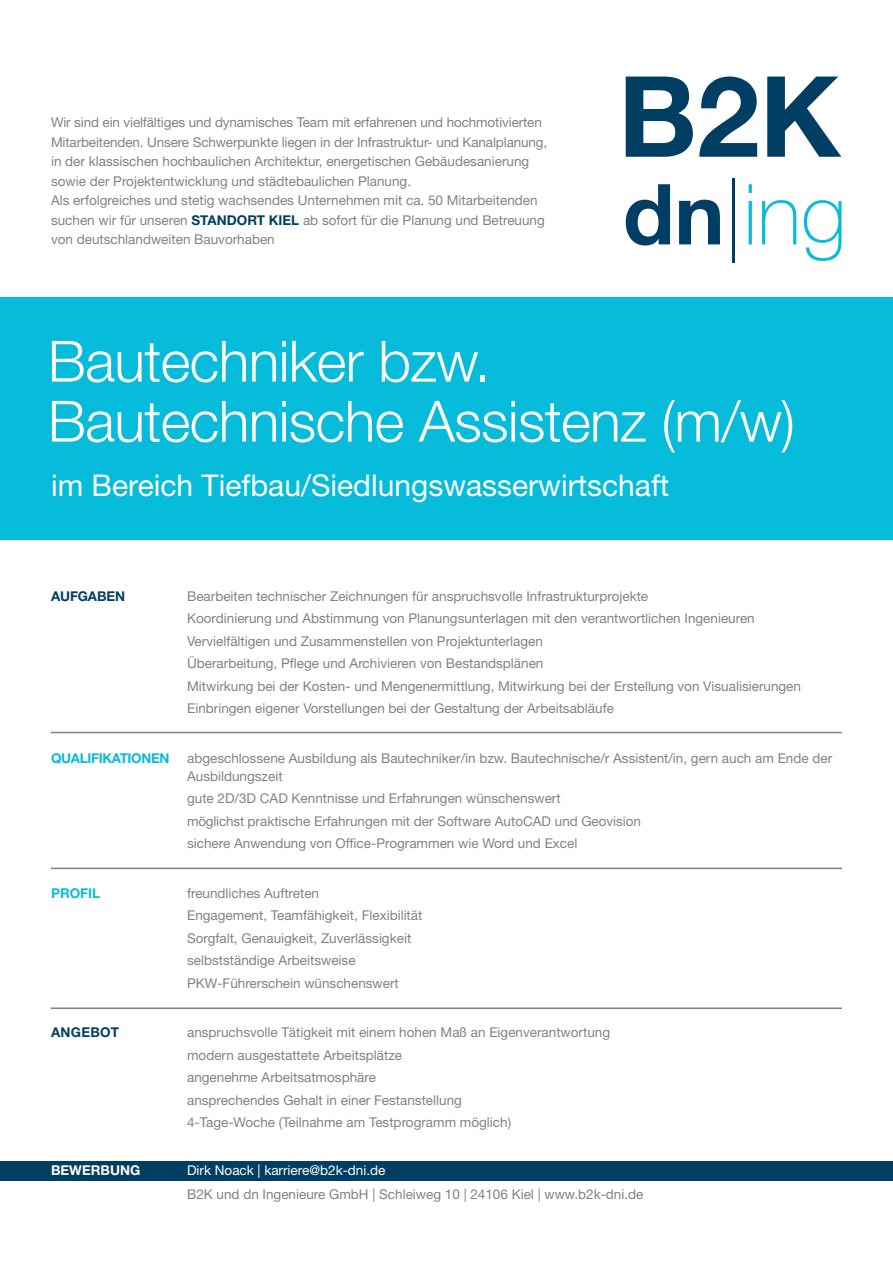
<style>
.page{position:relative;width:893px;height:1263px;background:#fff}
.page>*{position:absolute;margin:0;border:0;box-sizing:border-box;transform-origin:0 0}
.t1{font:300 57px "Helvetica Neue LT Std";letter-spacing:-.01em;color:#fff}
.t2{font:30px "Helvetica Neue LT Std";color:#fff}
.Einf__Abs{font:13.5px/19.5px "Helvetica Neue LT Std";color:#808285}
.t3{font:13.5px "Helvetica Neue LT Std";color:#fff}
.Einf__Abs-2{font:700 13.5px "Helvetica Neue LT Std";letter-spacing:-.025em;color:#07bbdb}
.t4{font:700 13.5px "Helvetica Neue LT Std";color:#fff}
.Einf__Abs-3{font:700 13.5px "Helvetica Neue LT Std";letter-spacing:-.01em;color:#003f63}
.Einf__Abs-4{font:700 13.5px "Helvetica Neue LT Std";letter-spacing:.02em;color:#003f63}
.s1{font-weight:700;color:#003f63}
</style>
<div class="page">
<div style="left:0;top:1161px;width:893px;height:19px;background:#003f63"></div>
<svg style="left:626px;top:77px;width:67px;height:80px"></svg>
<svg style="left:699px;top:77px;width:58px;height:80px"></svg>
<svg style="left:767px;top:77px;width:74px;height:80px"></svg>
<svg style="left:626px;top:184px;width:44px;height:61px"></svg>
<svg style="left:679px;top:200px;width:41px;height:44px"></svg>
<hr style="left:732px;top:178px;width:3px;height:84px;background:#003f63">
<svg style="left:749px;top:184px;width:3px;height:9px"></svg>
<hr style="left:749px;top:201px;width:3px;height:43px;background:#07bbdb">
<svg style="left:762px;top:200px;width:34px;height:44px"></svg>
<svg style="left:804px;top:200px;width:37px;height:61px"></svg>
<div style="left:0;top:298px;width:893px;height:242px;background:#07bbdb"></div>
<hr style="left:51px;top:1007px;width:791px;height:2px;background:#808285">
<hr style="left:51px;top:868px;width:791px;height:1px;background:#808285">
<hr style="left:51px;top:732px;width:791px;height:1px;background:#808285">
<p class="Einf__Abs" style="left:51px;top:113px;width:498px">Wir sind ein vielfältiges und dynamisches Team mit erfahrenen und hochmotivierten Mitarbeitenden. Unsere Schwerpunkte liegen in der Infrastruktur- und Kanalplanung, in der klassischen hochbaulichen Architektur, energetischen Gebäudesanierung sowie der Projektentwicklung und städtebaulichen Planung.<br>Als erfolgreiches und stetig wachsendes Unternehmen mit ca. 50 Mitarbeitenden suchen wir für unseren <span class="s1">STANDORT KIEL</span> ab sofort für die Planung und Betreuung von deutschlandweiten Bauvorhaben</p>
<p class="t1" style="left:48px;top:326px;width:444px">Bautechniker bzw.</p>
<p class="t1" style="left:48px;top:386px;width:749px">Bautechnische Assistenz (m/w)</p>
<p class="t2" style="left:51px;top:467px;width:620px">im Bereich Tiefbau/Siedlungswasserwirtschaft</p>
<p class="Einf__Abs-3" style="left:51px;top:588px;width:76px">AUFGABEN</p>
<p class="Einf__Abs" style="left:187px;top:586px;width:463px">Bearbeiten technischer Zeichnungen für anspruchsvolle Infrastrukturprojekte</p>
<p class="Einf__Abs" style="left:187px;top:608px;width:569px">Koordinierung und Abstimmung von Planungsunterlagen mit den verantwortlichen Ingenieuren</p>
<p class="Einf__Abs" style="left:187px;top:631px;width:357px">Vervielfältigen und Zusammenstellen von Projektunterlagen</p>
<p class="Einf__Abs" style="left:187px;top:653px;width:358px">Überarbeitung, Pflege und Archivieren von Bestandsplänen</p>
<p class="Einf__Abs" style="left:187px;top:676px;width:615px">Mitwirkung bei der Kosten- und Mengenermittlung, Mitwirkung bei der Erstellung von Visualisierungen</p>
<p class="Einf__Abs" style="left:187px;top:698px;width:428px">Einbringen eigener Vorstellungen bei der Gestaltung der Arbeitsabläufe</p>
<p class="Einf__Abs-2" style="left:51px;top:750px;width:120px">QUALIFIKATIONEN</p>
<p class="Einf__Abs" style="left:187px;top:749px;width:647px;line-height:18px">abgeschlossene Ausbildung als Bautechniker/in bzw. Bautechnische/r Assistent/in, gern auch am Ende der<br>Ausbildungszeit</p>
<p class="Einf__Abs" style="left:187px;top:788px;width:375px">gute 2D/3D CAD Kenntnisse und Erfahrungen wünschenswert</p>
<p class="Einf__Abs" style="left:187px;top:811px;width:455px">möglichst praktische Erfahrungen mit der Software AutoCAD und Geovision</p>
<p class="Einf__Abs" style="left:187px;top:833px;width:392px">sichere Anwendung von Office-Programmen wie Word und Excel</p>
<p class="Einf__Abs-2" style="left:51px;top:885px;width:51px">PROFIL</p>
<p class="Einf__Abs" style="left:187px;top:883px;width:134px">freundliches Auftreten</p>
<p class="Einf__Abs" style="left:187px;top:905px;width:237px">Engagement, Teamfähigkeit, Flexibilität</p>
<p class="Einf__Abs" style="left:187px;top:928px;width:226px">Sorgfalt, Genauigkeit, Zuverlässigkeit</p>
<p class="Einf__Abs" style="left:187px;top:950px;width:170px">selbstständige Arbeitsweise</p>
<p class="Einf__Abs" style="left:187px;top:973px;width:213px">PKW-Führerschein wünschenswert</p>
<p class="Einf__Abs-4" style="left:51px;top:1024px;width:70px">ANGEBOT</p>
<p class="Einf__Abs" style="left:187px;top:1022px;width:424px">anspruchsvolle Tätigkeit mit einem hohen Maß an Eigenverantwortung</p>
<p class="Einf__Abs" style="left:187px;top:1045px;width:217px">modern ausgestattete Arbeitsplätze</p>
<p class="Einf__Abs" style="left:187px;top:1067px;width:190px">angenehme Arbeitsatmosphäre</p>
<p class="Einf__Abs" style="left:187px;top:1090px;width:276px">ansprechendes Gehalt in einer Festanstellung</p>
<p class="Einf__Abs" style="left:187px;top:1112px;width:326px">4-Tage-Woche (Teilnahme am Testprogramm möglich)</p>
<p class="t3" style="left:187px;top:1162px;width:200px">Dirk Noack | karriere@b2k-dni.de</p>
<p class="t4" style="left:51px;top:1162px;width:91px">BEWERBUNG</p>
<p class="Einf__Abs" style="left:187px;top:1184px;width:458px">B2K und dn Ingenieure GmbH | Schleiweg 10 | 24106 Kiel | www.b2k-dni.de</p>
</div>
